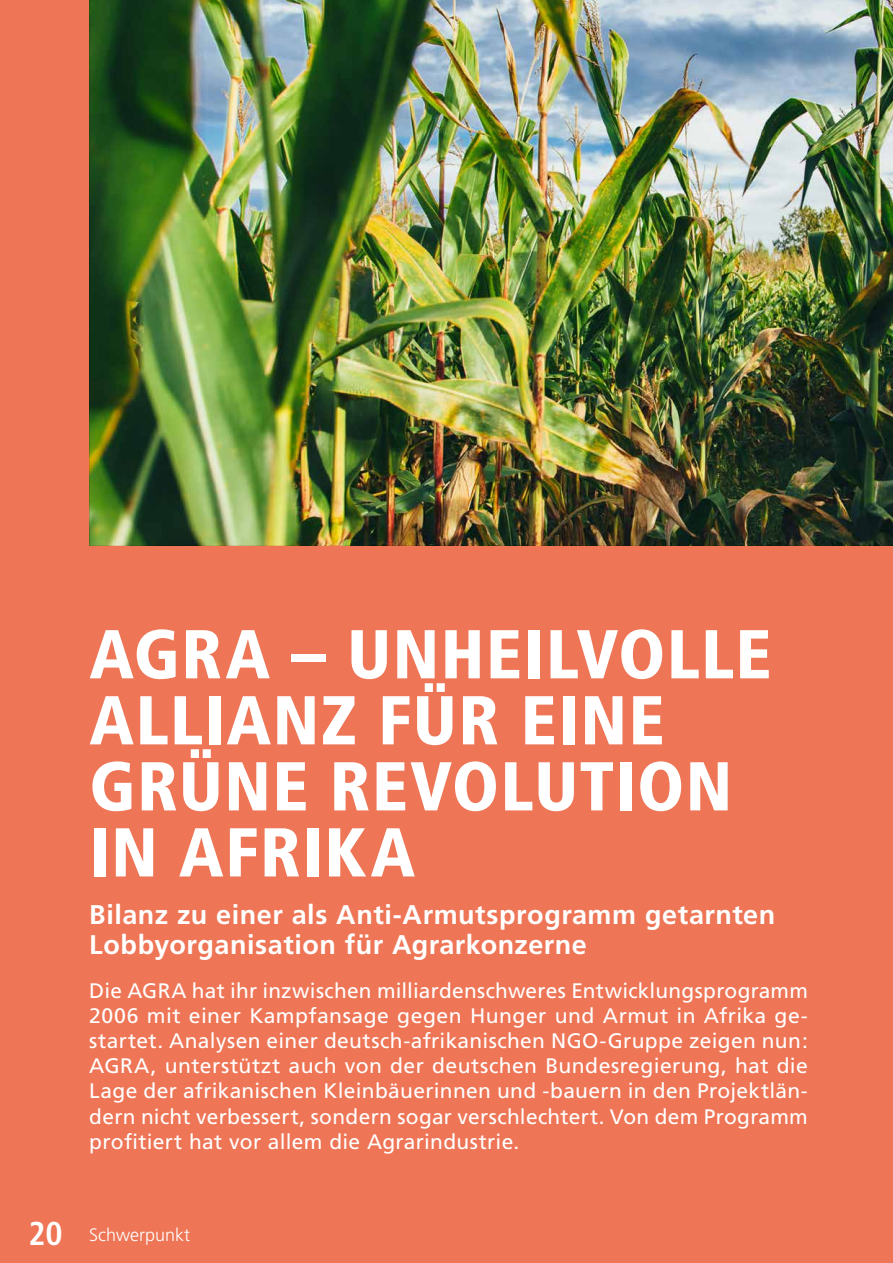
<style>
.page{position:relative;width:893px;height:1263px;background:#fff}
.page>*{position:absolute;margin:0;border:0;box-sizing:border-box;transform-origin:0 0}
.t1{font:900 condensed 69px/66px "Frutiger";letter-spacing:.025em;color:#fff}
.t2{font:700 27px/30px "Frutiger";letter-spacing:.02em;color:#fff}
.t3{font:21px/25.2px "Frutiger";letter-spacing:.015em;color:#fff;text-align:justify}
.t4{font:300 18px "Frutiger";color:#fff}
.s1{font-weight:700;font-stretch:condensed;font-size:33px}
</style>
<div class="page">
<img style="left:0;top:0;width:893px;height:1263px">
<h1 class="t1" style="left:89px;top:621px;width:684px">AGRA – UNHEILVOLLE<br>ALLIANZ FÜR EINE<br>GRÜNE REVOLUTION<br>IN AFRIKA</h1>
<p class="t2" style="left:89px;top:900px;width:688px">Bilanz zu einer als Anti-Armutsprogramm getarnten<br>Lobbyorganisation für Agrarkonzerne</p>
<p class="t3" style="left:89px;top:978px;width:720px">Die AGRA hat ihr inzwischen milliardenschweres Entwicklungsprogramm 2006 mit einer Kampfansage gegen Hunger und Armut in Afrika ge&shy;startet. Analysen einer deutsch-afrikanischen NGO-Gruppe zeigen nun:<br>AGRA, unterstützt auch von der deutschen Bundesregierung, hat die Lage der afrikanischen Kleinbäuerinnen und -bauern in den Projektlän&shy;dern nicht verbessert, sondern sogar verschlechtert. Von dem Programm profitiert hat vor allem die Agrarindustrie.</p>
<p class="t4" style="left:28px;top:1225px;width:163px"><span class="s1">20</span> Schwerpunkt</p>
</div>
